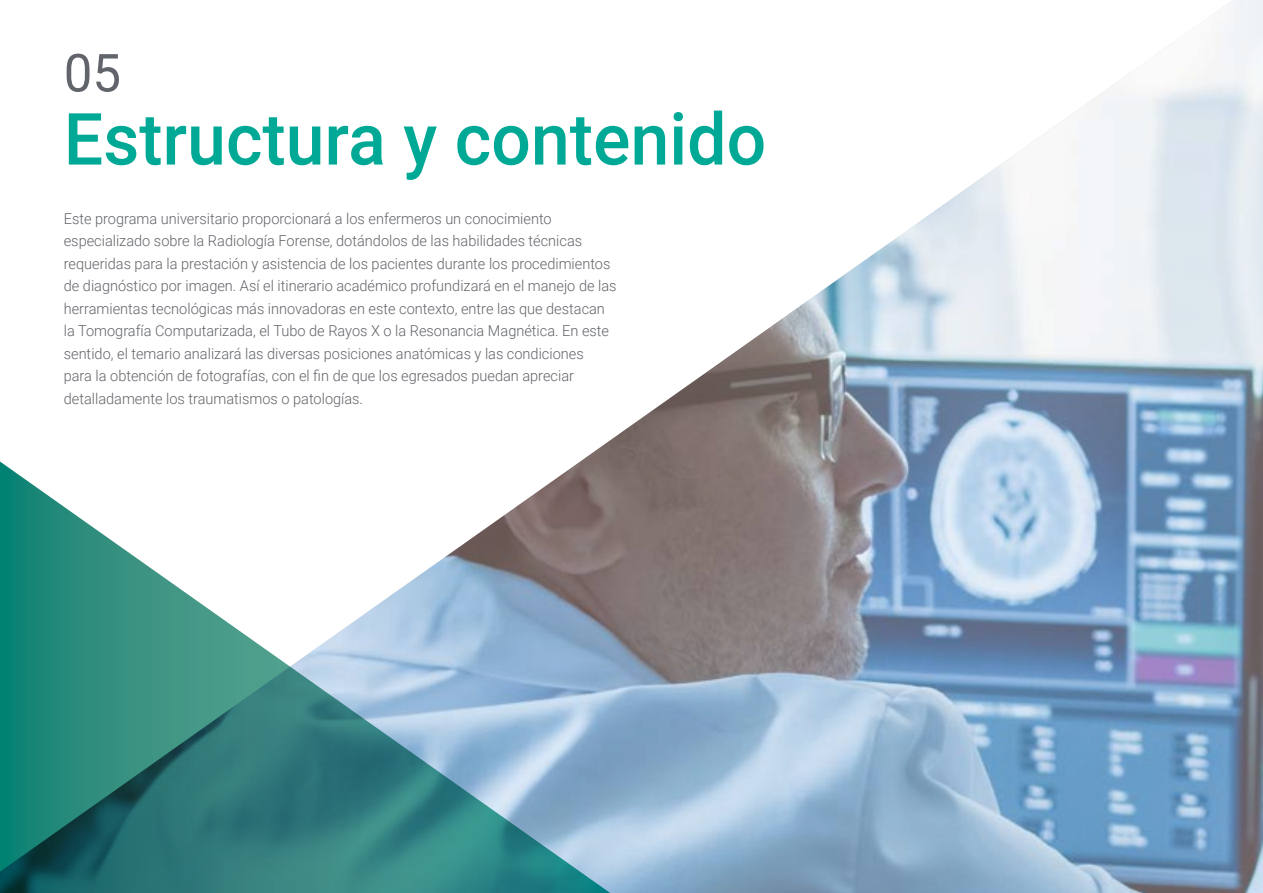
<style>
.page{position:relative;width:1263px;height:893px;background:#fff}
.page>*{position:absolute;margin:0;border:0;box-sizing:border-box;transform-origin:0 0}
.t1{font:500 72px "Roboto";color:#00a996}
.t2{font:52.5px "Roboto";color:#61646a}
.t3{font:300 15px/22.5px "Roboto";color:#61646a}
</style>
<div class="page">
<img style="left:602px;top:0;width:661px;height:893px">
<svg style="left:0;top:446px;width:640px;height:447px"></svg>
<h2 class="t2" style="left:64px;top:36px;width:59px">05</h2>
<h1 class="t1" style="left:64px;top:89px;width:704px">Estructura y contenido</h1>
<p class="t3" style="left:64px;top:207px;width:554px">Este programa universitario proporcionará a los enfermeros un conocimiento especializado sobre la Radiología Forense, dotándolos de las habilidades técnicas requeridas para la prestación y asistencia de los pacientes durante los procedimientos de diagnóstico por imagen. Así el itinerario académico profundizará en el manejo de las herramientas tecnológicas más innovadoras en este contexto, entre las que destacan la Tomografía Computarizada, el Tubo de Rayos X o la Resonancia Magnética. En este sentido, el temario analizará las diversas posiciones anatómicas y las condiciones<br>para la obtención de fotografías, con el fin de que los egresados puedan apreciar detalladamente los traumatismos o patologías.</p>
</div>
